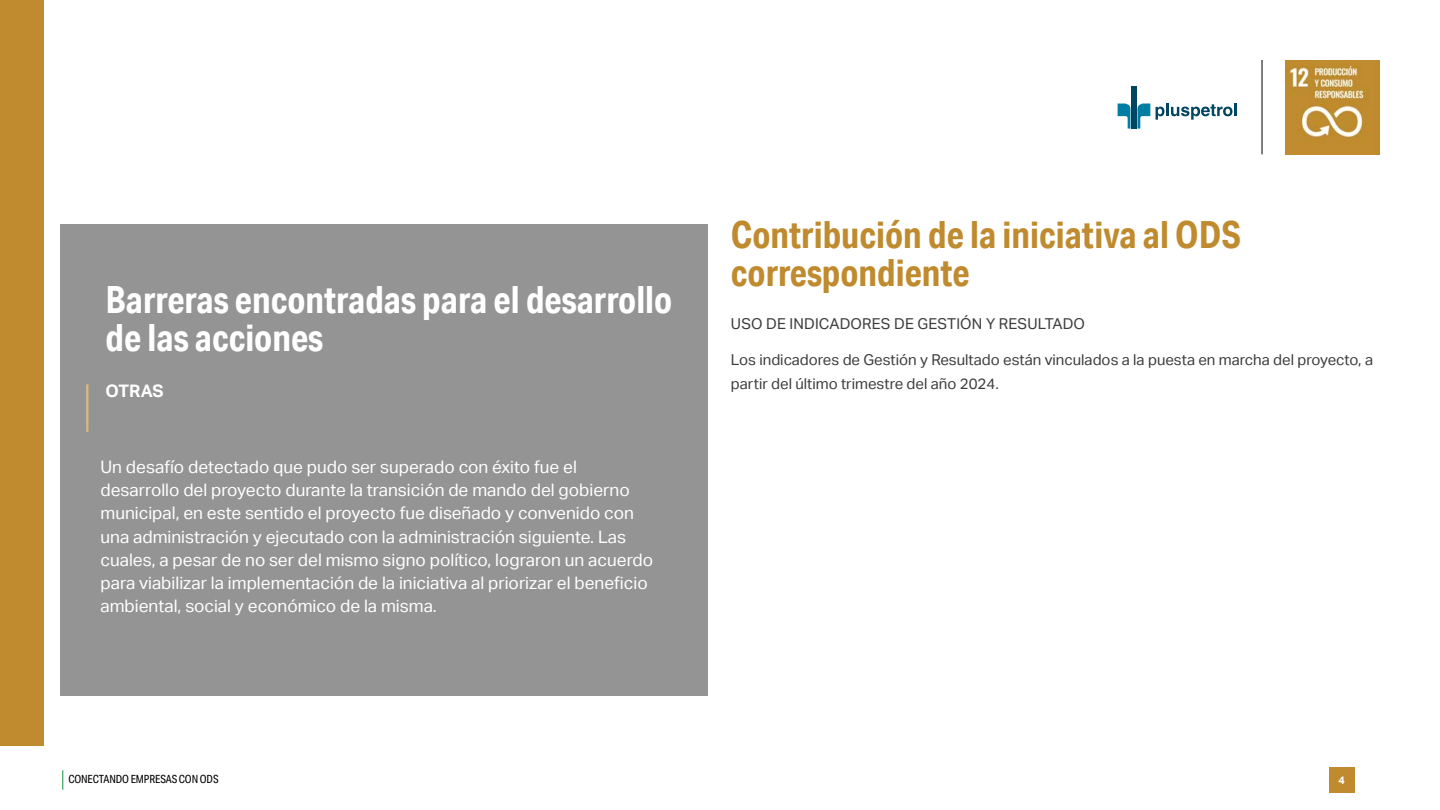
<style>
.page{position:relative;width:1440px;height:810px;background:#fff}
.page>*{position:absolute;margin:0;border:0;box-sizing:border-box;transform-origin:0 0}
.t1{font:700 37.5px/38.2px "Aktiv Grotesk Cd";color:#fff}
.t2{font:700 37.5px/38.2px "Aktiv Grotesk Cd";color:#bf8b2e}
.t3{font:17.25px/23.2px "Aktiv Grotesk";color:#fff}
.t4{font:700 17.25px "Aktiv Grotesk";letter-spacing:-.01em;color:#fff}
.t5{font:15px/23.2px "Aktiv Grotesk";color:#3c3c3b}
.t6{font:11.25px "Aktiv Grotesk Cd";letter-spacing:-.01em;color:#000}
.t7{font:700 10.88px "Aktiv Grotesk";color:#fff}
</style>
<div class="page">
<svg style="left:62px;top:770px;width:1px;height:20px"></svg>
<div style="left:1329px;top:767px;width:25px;height:26px;background:#bf8b2e"></div>
<img style="left:1285px;top:60px;width:95px;height:95px">
<hr style="left:1262px;top:60px;width:1px;height:94px;background:#000">
<svg style="left:1118px;top:104px;width:12px;height:25px"></svg>
<hr style="left:1131px;top:86px;width:3px;height:43px;background:#004561">
<svg style="left:1137px;top:104px;width:13px;height:25px"></svg>
<hr style="left:1134px;top:86px;width:3px;height:43px;background:#004561">
<svg style="left:1156px;top:104px;width:81px;height:16px"></svg>
<div style="left:0;top:0;width:44px;height:746px;background:#bf8b2e"></div>
<div style="left:60px;top:225px;width:648px;height:471px;background:#949494"></div>
<hr style="left:86px;top:384px;width:2px;height:48px;background:#d8b982">
<h1 class="t1" style="left:106px;top:280px;width:568px">Barreras encontradas para el desarrollo de las acciones</h1>
<p class="t4" style="left:106px;top:381px;width:60px">OTRAS</p>
<p class="t3" style="left:100px;top:455px;width:554px">Un desafío detectado que pudo ser superado con éxito fue el desarrollo del proyecto durante la transición de mando del gobierno municipal, en este sentido el proyecto fue diseñado y convenido con una administración y ejecutado con la administración siguiente. Las cuales, a pesar de no ser del mismo signo político, lograron un acuerdo para viabilizar la implementación de la iniciativa al priorizar el beneficio ambiental, social y económico de la misma.</p>
<h1 class="t2" style="left:731px;top:215px;width:512px">Contribución de la iniciativa al ODS correspondiente</h1>
<p class="t5" style="left:731px;top:312px;width:356px">USO DE INDICADORES DE GESTIÓN Y RESULTADO</p>
<p class="t5" style="left:731px;top:349px;width:644px">Los indicadores de Gestión y Resultado están vinculados a la puesta en marcha del proyecto, a partir del último trimestre del año 2024.</p>
<p class="t6" style="left:68px;top:773px;width:152px">CONECTANDO EMPRESAS CON ODS</p>
<p class="t7" style="left:1338px;top:774px;width:8px">4</p>
</div>
